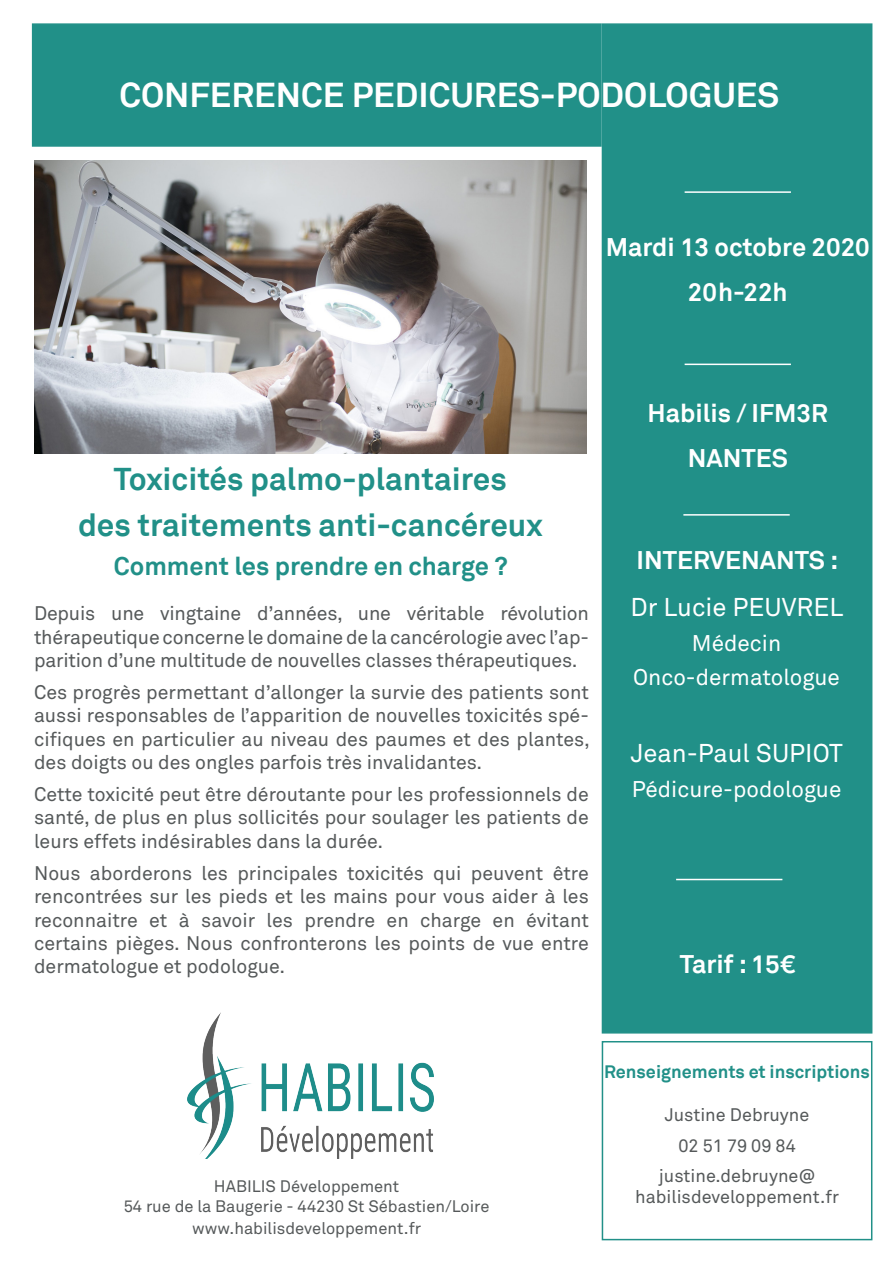
<style>
.page{position:relative;width:893px;height:1263px;background:#fff}
.page>*{position:absolute;margin:0;border:0;box-sizing:border-box;transform-origin:0 0}
.t1{font:700 34.5px "Akkurat";color:#fff}
.t2{font:700 31.5px "Akkurat";color:#219088}
.t3{font:700 25.5px "Akkurat";color:#fff}
.t4{font:25.5px "Akkurat Pro";color:#fff}
.t5{font:700 25.5px "Akkurat";color:#219088}
.t6{font:22.5px/34.5px "Akkurat Pro";color:#fff;text-align:center}
.t7{font:19.5px/23.4px "Akkurat Pro";color:#55595a;text-align:justify}
.t8{font:18px "Akkurat Pro";color:#55595a}
.t9{font:700 18px "Akkurat";color:#219088}
.t10{font:16.5px "Akkurat Pro";color:#55595a}
</style>
<div class="page">
<div style="left:602px;top:23px;width:270px;height:1010px;background:#219088"></div>
<div style="left:602px;top:1041px;width:270px;height:199px;border:2px solid #219088"></div>
<img style="left:187px;top:1012px;width:247px;height:147px">
<hr style="left:685px;top:191px;width:106px;height:2px;background:#fff">
<hr style="left:685px;top:364px;width:106px;height:1px;background:#fff">
<hr style="left:683px;top:514px;width:107px;height:2px;background:#fff">
<hr style="left:676px;top:879px;width:106px;height:1px;background:#fff">
<div style="left:32px;top:23px;width:570px;height:124px;background:#219088;border:2px solid #219088"></div>
<img style="left:34px;top:160px;width:553px;height:294px">
<p class="t1" style="left:119px;top:73px;width:661px">CONFERENCE PEDICURES-PODOLOGUES</p>
<p class="t3" style="left:606px;top:230px;width:265px">Mardi 13 octobre 2020</p>
<p class="t3" style="left:688px;top:275px;width:101px">20h-22h</p>
<p class="t2" style="left:114px;top:459px;width:395px">Toxicités palmo-plantaires</p>
<p class="t2" style="left:78px;top:505px;width:466px">des traitements anti-cancéreux</p>
<p class="t5" style="left:114px;top:550px;width:395px">Comment les prendre en charge ?</p>
<p class="t7" style="left:34px;top:602px;width:556px">Depuis une vingtaine d’années, une véritable révolution thérapeutique concerne le domaine de la cancérologie avec l’ap&shy;parition d’une multitude de nouvelles classes thérapeutiques.</p>
<p class="t7" style="left:34px;top:681px;width:557px">Ces progrès permettant d’allonger la survie des patients sont aussi responsables de l’apparition de nouvelles toxicités spé&shy;cifiques en particulier au niveau des paumes et des plantes, des doigts ou des ongles parfois très invalidantes.</p>
<p class="t7" style="left:34px;top:783px;width:556px">Cette toxicité peut être déroutante pour les professionnels de santé, de plus en plus sollicités pour soulager les patients de leurs effets indésirables dans la durée.</p>
<p class="t7" style="left:34px;top:862px;width:556px">Nous aborderons les principales toxicités qui peuvent être rencontrées sur les pieds et les mains pour vous aider à les reconnaitre et à savoir les prendre en charge en évitant certains pièges. Nous confronterons les points de vue entre dermatologue et podologue.</p>
<p class="t3" style="left:648px;top:397px;width:182px">Habilis / IFM3R</p>
<p class="t3" style="left:688px;top:442px;width:101px">NANTES</p>
<p class="t3" style="left:636px;top:544px;width:203px">INTERVENANTS :</p>
<p class="t4" style="left:630px;top:593px;width:214px">Dr Lucie PEUVREL</p>
<p class="t6" style="left:633px;top:626px;width:208px">Médecin<br>Onco-dermatologue</p>
<p class="t4" style="left:631px;top:739px;width:213px">Jean-Paul SUPIOT</p>
<p class="t6" style="left:632px;top:772px;width:211px">Pédicure-podologue</p>
<p class="t3" style="left:680px;top:947px;width:117px">Tarif : 15€</p>
<p class="t10" style="left:214px;top:1177px;width:187px">HABILIS Développement</p>
<p class="t10" style="left:124px;top:1196px;width:367px">54 rue de la Baugerie - 44230 St Sébastien/Loire</p>
<p class="t10" style="left:192px;top:1218px;width:230px">www.habilisdeveloppement.fr</p>
<p class="t9" style="left:604px;top:1060px;width:267px">Renseignements et inscriptions</p>
<p class="t8" style="left:665px;top:1105px;width:146px">Justine Debruyne</p>
<p class="t8" style="left:678px;top:1135px;width:119px">02 51 79 09 84</p>
<p class="t8" style="left:659px;top:1165px;width:158px">justine.debruyne@</p>
<p class="t8" style="left:635px;top:1186px;width:205px">habilisdeveloppement.fr</p>
</div>
